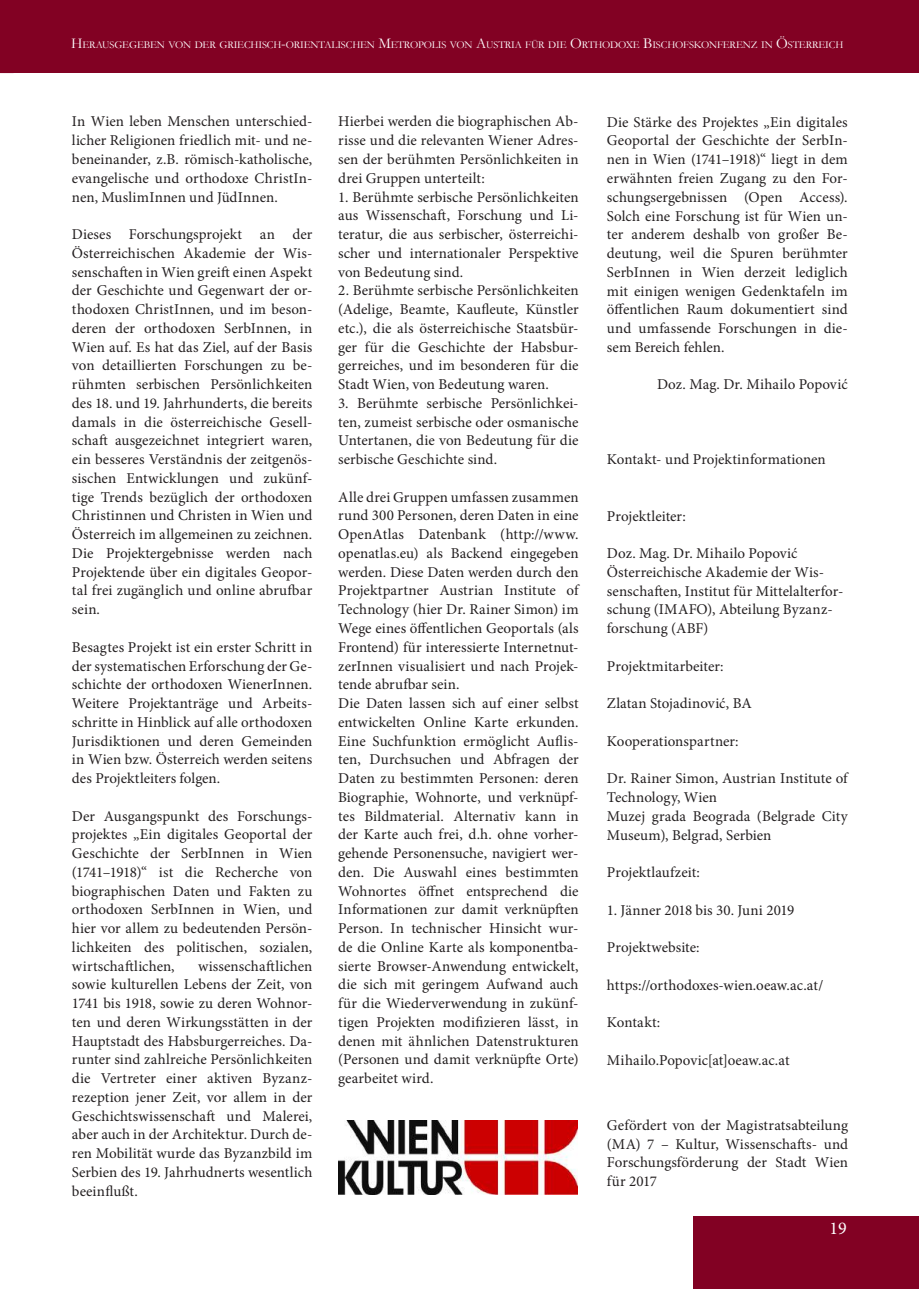
<style>
.page{position:relative;width:919px;height:1289px;background:#fff}
.page>*{position:absolute;margin:0;border:0;box-sizing:border-box;transform-origin:0 0}
.t1{font:18px "Minion Pro";color:#fff}
.t2{font:15px/18.8px "Minion Pro";color:#231f20;text-align:justify}
.t3{font:10.5px "Garamond";letter-spacing:-.015em;color:#fff}
.s1{font-size:15px}
</style>
<div class="page">
<svg style="left:0;top:0;width:14px;height:73px"></svg>
<div style="left:13px;top:0;width:905px;height:72px;background:#820123"></div>
<div style="left:693px;top:1216px;width:225px;height:72px;background:#820123"></div>
<img style="left:338px;top:1120px;width:239px;height:74px">
<p class="t3" style="left:71px;top:37px;width:773px"><span class="s1">H</span>ERAUSGEGEBEN VON DER GRIECHISCH<span class="s1">-</span>ORIENTALISCHEN <span class="s1">M</span>ETROPOLIS VON <span class="s1">A</span>USTRIA FÜR DIE <span class="s1">O</span>RTHODOXE <span class="s1">B</span>ISCHOFSKONFERENZ IN <span class="s1">Ö</span>STERREICH</p>
<p class="t2" style="left:72px;top:112px;width:242px">In Wien leben Menschen unterschied&shy;licher Religionen friedlich mit- und ne&shy;beneinander, z.B. römisch-katholische, evangelische und orthodoxe ChristIn&shy;nen, MuslimInnen und JüdInnen.</p>
<p class="t2" style="left:72px;top:225px;width:242px">Dieses Forschungsprojekt an der Österreichischen Akademie der Wis&shy;senschaften in Wien greift einen Aspekt der Geschichte und Gegenwart der or&shy;thodoxen ChristInnen, und im beson&shy;deren der orthodoxen SerbInnen, in Wien auf. Es hat das Ziel, auf der Basis von detaillierten Forschungen zu be&shy;rühmten serbischen Persönlichkeiten des 18. und 19. Jahrhunderts, die bereits damals in die österreichische Gesell&shy;schaft ausgezeichnet integriert waren, ein besseres Verständnis der zeitgenös&shy;sischen Entwicklungen und zukünf&shy;tige Trends bezüglich der orthodoxen Christinnen und Christen in Wien und Österreich im allgemeinen zu zeichnen.<br>Die Projektergebnisse werden nach Projektende über ein digitales Geopor&shy;tal frei zugänglich und online abrufbar sein.</p>
<p class="t2" style="left:72px;top:637px;width:242px">Besagtes Projekt ist ein erster Schritt in der systematischen Erforschung der Ge&shy;schichte der orthodoxen WienerInnen.<br>Weitere Projektanträge und Arbeits&shy;schritte in Hinblick auf alle orthodoxen Jurisdiktionen und deren Gemeinden in Wien bzw. Österreich werden seitens des Projektleiters folgen.</p>
<p class="t2" style="left:72px;top:806px;width:242px">Der Ausgangspunkt des Forschungs&shy;projektes „Ein digitales Geoportal der Geschichte der SerbInnen in Wien (1741–1918)“ ist die Recherche von biographischen Daten und Fakten zu orthodoxen SerbInnen in Wien, und hier vor allem zu bedeutenden Persön&shy;lichkeiten des politischen, sozialen, wirtschaftlichen,</p>
<p class="t2" style="left:72px;top:956px;width:242px;text-indent:126px">wissenschaftlichen sowie kulturellen Lebens der Zeit, von 1741 bis 1918, sowie zu deren Wohnor&shy;ten und deren Wirkungsstätten in der Hauptstadt des Habsburgerreiches. Da&shy;runter sind zahlreiche Persönlichkeiten die Vertreter einer aktiven Byzanz&shy;rezeption jener Zeit, vor allem in der Geschichtswissenschaft und Malerei, aber auch in der Architektur. Durch de&shy;ren Mobilität wurde das Byzanzbild im Serbien des 19. Jahrhudnerts wesentlich beeinflußt.</p>
<p class="t2" style="left:338px;top:112px;width:242px">Hierbei werden die biographischen Ab&shy;risse und die relevanten Wiener Adres&shy;sen der berühmten Persönlichkeiten in drei Gruppen unterteilt:</p>
<p class="t2" style="left:338px;top:187px;width:242px">1. Berühmte serbische Persönlichkeiten aus Wissenschaft, Forschung und Li&shy;teratur, die aus serbischer, österreichi&shy;scher und internationaler Perspektive von Bedeutung sind.</p>
<p class="t2" style="left:338px;top:281px;width:242px">2. Berühmte serbische Persönlichkeiten (Adelige, Beamte, Kaufleute, Künstler etc.), die als österreichische Staatsbür&shy;ger für die Geschichte der Habsbur&shy;gerreiches, und im besonderen für die Stadt Wien, von Bedeutung waren.</p>
<p class="t2" style="left:338px;top:394px;width:242px">3. Berühmte serbische Persönlichkei&shy;ten, zumeist serbische oder osmanische Untertanen, die von Bedeutung für die serbische Geschichte sind.</p>
<p class="t2" style="left:338px;top:487px;width:242px;text-align:left">Alle drei Gruppen umfassen zusammen rund 300 Personen, deren Daten in eine OpenAtlas Datenbank (http://www. openatlas.eu) als Backend eingegeben werden. Diese Daten werden durch den Projektpartner Austrian Institute of Technology (hier Dr. Rainer Simon) im Wege eines öffentlichen Geoportals (als Frontend) für interessierte Internetnut&shy;zerInnen visualisiert und nach Projek&shy;tende abrufbar sein.<br>Die Daten lassen sich auf einer selbst entwickelten Online Karte erkunden.<br>Eine Suchfunktion ermöglicht Auflis&shy;ten, Durchsuchen und Abfragen der Daten zu bestimmten Personen: deren Biographie, Wohnorte, und verknüpf&shy;tes Bildmaterial. Alternativ kann in der Karte auch frei, d.h. ohne vorher&shy;gehende Personensuche, navigiert wer&shy;den. Die Auswahl eines bestimmten Wohnortes öffnet entsprechend die Informationen zur damit verknüpften Person. In technischer Hinsicht wur&shy;de die Online Karte als komponentba&shy;sierte Browser-Anwendung entwickelt, die sich mit geringem Aufwand auch für die Wiederverwendung in zukünf&shy;tigen Projekten modifizieren lässt, in denen mit ähnlichen Datenstrukturen (Personen und damit verknüpfte Orte) gearbeitet wird.</p>
<p class="t2" style="left:607px;top:113px;width:242px">Die Stärke des Projektes „Ein digitales Geoportal der Geschichte der SerbIn&shy;nen in Wien (1741–1918)“ liegt in dem erwähnten freien Zugang zu den For&shy;schungsergebnissen (Open Access).<br>Solch eine Forschung ist für Wien un&shy;ter anderem deshalb von großer Be&shy;deutung, weil die Spuren berühmter SerbInnen in Wien derzeit lediglich mit einigen wenigen Gedenktafeln im öffentlichen Raum dokumentiert sind und umfassende Forschungen in die&shy;sem Bereich fehlen.</p>
<p class="t2" style="left:657px;top:375px;width:192px">Doz. Mag. Dr. Mihailo Popović</p>
<p class="t2" style="left:607px;top:450px;width:220px">Kontakt- und Projektinformationen</p>
<p class="t2" style="left:607px;top:506px;width:80px">Projektleiter:</p>
<p class="t2" style="left:607px;top:544px;width:238px;text-align:left">Doz. Mag. Dr. Mihailo Popović<br>Österreichische Akademie der Wis&shy;senschaften, Institut für Mittelalterfor&shy;schung (IMAFO), Abteilung Byzanz&shy;forschung (ABF)</p>
<p class="t2" style="left:607px;top:656px;width:118px">Projektmitarbeiter:</p>
<p class="t2" style="left:607px;top:694px;width:146px">Zlatan Stojadinović, BA</p>
<p class="t2" style="left:607px;top:731px;width:133px">Kooperationspartner:</p>
<p class="t2" style="left:607px;top:769px;width:242px;text-align:left">Dr. Rainer Simon, Austrian Institute of<br>Technology, Wien<br>Muzej grada Beograda (Belgrade City<br>Museum), Belgrad, Serbien</p>
<p class="t2" style="left:607px;top:863px;width:95px">Projektlaufzeit:</p>
<p class="t2" style="left:607px;top:900px;width:189px">1. Jänner 2018 bis 30. Juni 2019</p>
<p class="t2" style="left:607px;top:938px;width:94px">Projektwebsite:</p>
<p class="t2" style="left:607px;top:975px;width:218px">https://orthodoxes-wien.oeaw.ac.at/</p>
<p class="t2" style="left:607px;top:1013px;width:55px">Kontakt:</p>
<p class="t2" style="left:607px;top:1050px;width:184px">Mihailo.Popovic[at]oeaw.ac.at</p>
<p class="t2" style="left:607px;top:1115px;width:242px">Gefördert von der Magistratsabteilung (MA) 7 – Kultur, Wissenschafts- und Forschungsförderung der Stadt Wien für 2017</p>
<p class="t1" style="left:829px;top:1216px;width:19px">19</p>
</div>
